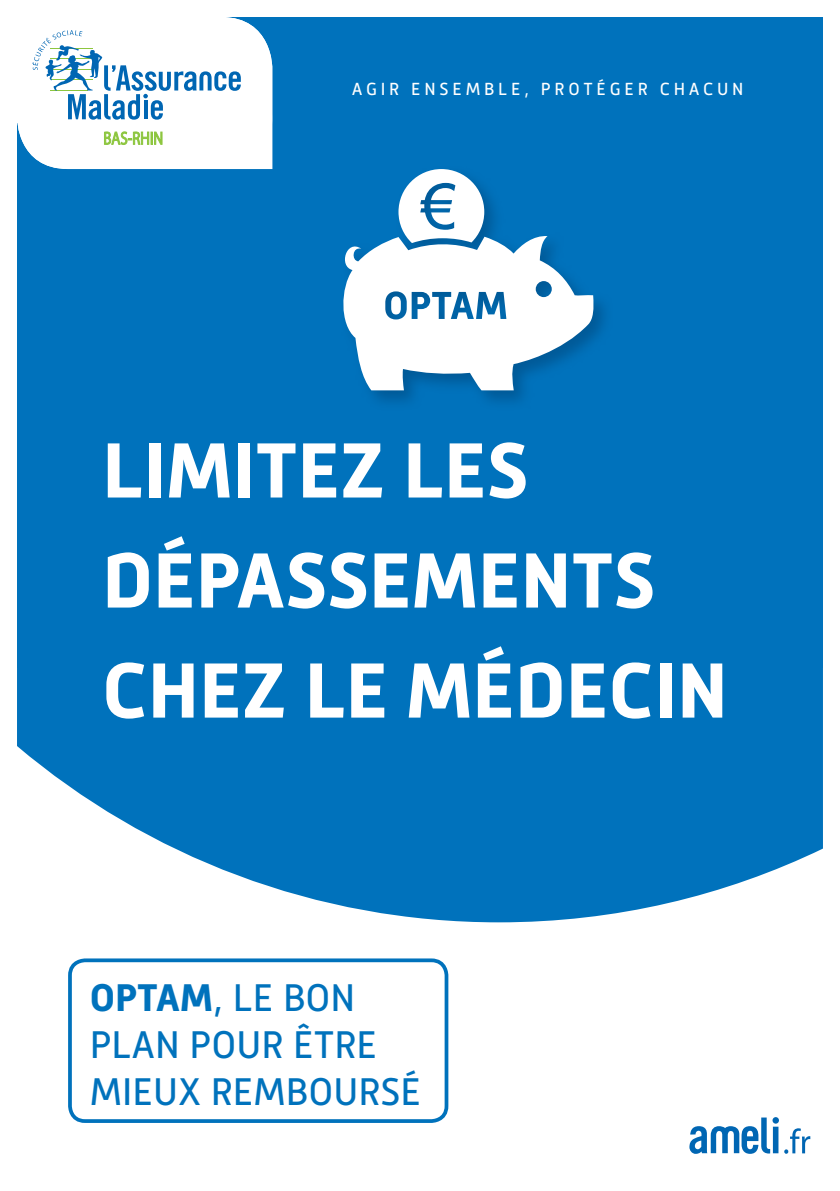
<style>
.page{position:relative;width:840px;height:1191px;background:#fff}
.page>*{position:absolute;margin:0;border:0;box-sizing:border-box;transform-origin:0 0}
.t1{font:700 80px/110px "Mic 32 New";color:#fff}
.t2{font:39.6px/46.8px "Mic 32 New";color:#0072bc}
.t3{font:18px "Mic 32 New";letter-spacing:.21em;color:#fff}
.s1{font-weight:700}
</style>
<div class="page">
<svg style="left:17px;top:667px;width:805px;height:255px;fill:#0072bc"></svg>
<div style="left:17px;top:17px;width:805px;height:650px;background:#0072bc"></div>
<svg style="left:689px;top:1117px;width:122px;height:37px"></svg>
<div style="left:68px;top:958px;width:380px;height:165px;border:4px solid #0072bc;border-radius:15px"></div>
<div style="left:339px;top:165px;width:274px;height:246px;background:#004a80;opacity:.6"></div>
<svg style="left:339px;top:169px;width:254px;height:221px"></svg>
<svg style="left:17px;top:17px;width:255px;height:152px;background:#dfecf3"></svg>
<p class="t3" style="left:351px;top:78px;width:393px">AGIR ENSEMBLE, PROTÉGER CHACUN</p>
<h1 class="t1" style="left:102px;top:415px;width:627px">LIMITEZ LES<br>DÉPASSEMENTS<br>CHEZ LE MÉDECIN</h1>
<p class="t2" style="left:90px;top:974px;width:333px"><span class="s1">OPTAM</span>, LE BON<br>PLAN POUR ÊTRE<br>MIEUX REMBOURSÉ</p>
</div>
